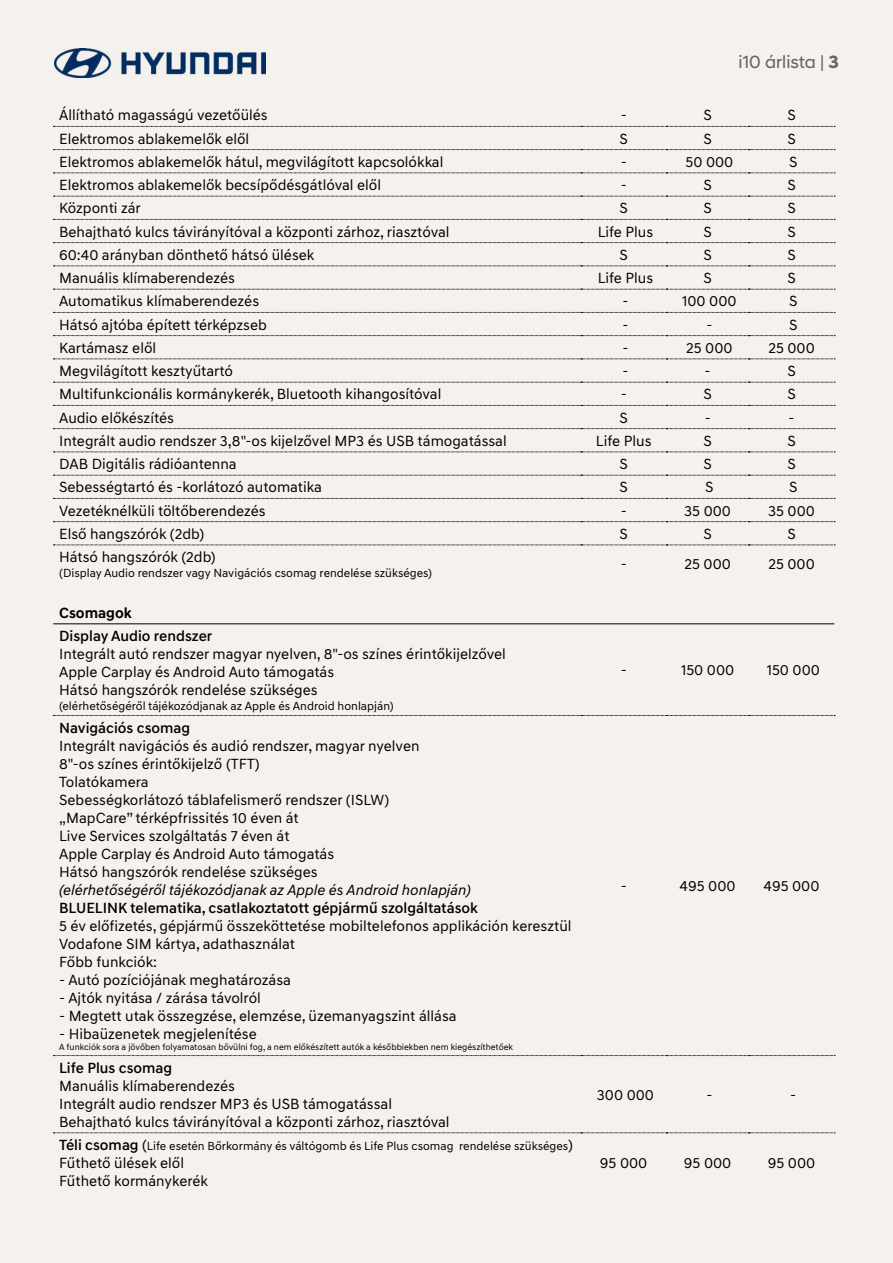
<style>
.page{position:relative;width:893px;height:1263px;background:#f4f1ef}
.page>*{position:absolute;margin:0;border:0;box-sizing:border-box;transform-origin:0 0}
.t1{font:18px "Hyundai Sans Head";color:#666665}
.t2{font:15px/18px "Hyundai Sans Text";color:#000}
.t3{font:500 15px "Hyundai Sans Text";color:#000}
.t4{font:italic 15px "Hyundai Sans Text";color:#000}
.t5{font:700 15px "Hyundai Sans Text";color:#000}
.t6{font:12px "Hyundai Sans Text";color:#000}
.t7{font:9px "Hyundai Sans Text";color:#000}
.s1{font-weight:700}
.s2{font-weight:500;font-size:15px}
.s3{font-size:15px}
</style>
<div class="page">
<img style="left:54px;top:48px;width:212px;height:29px">
<svg style="left:53px;top:149px;width:782px;height:1px"></svg>
<svg style="left:53px;top:173px;width:782px;height:1px"></svg>
<svg style="left:53px;top:196px;width:782px;height:1px"></svg>
<svg style="left:53px;top:219px;width:782px;height:1px"></svg>
<svg style="left:53px;top:242px;width:782px;height:1px"></svg>
<svg style="left:53px;top:266px;width:782px;height:1px"></svg>
<svg style="left:53px;top:289px;width:782px;height:1px"></svg>
<svg style="left:53px;top:312px;width:782px;height:1px"></svg>
<svg style="left:53px;top:335px;width:782px;height:1px"></svg>
<svg style="left:53px;top:359px;width:782px;height:1px"></svg>
<svg style="left:53px;top:382px;width:782px;height:1px"></svg>
<svg style="left:53px;top:405px;width:782px;height:1px"></svg>
<svg style="left:53px;top:428px;width:782px;height:1px"></svg>
<svg style="left:53px;top:452px;width:782px;height:1px"></svg>
<svg style="left:53px;top:475px;width:782px;height:1px"></svg>
<svg style="left:53px;top:498px;width:782px;height:1px"></svg>
<svg style="left:53px;top:521px;width:782px;height:1px"></svg>
<svg style="left:53px;top:545px;width:782px;height:1px"></svg>
<svg style="left:53px;top:715px;width:782px;height:1px"></svg>
<svg style="left:53px;top:1055px;width:782px;height:1px"></svg>
<svg style="left:53px;top:1132px;width:782px;height:1px"></svg>
<hr style="left:53px;top:624px;width:528px;height:1px;background:#000">
<hr style="left:581px;top:624px;width:85px;height:1px;background:#000">
<hr style="left:666px;top:624px;width:83px;height:1px;background:#000">
<hr style="left:749px;top:624px;width:85px;height:1px;background:#000">
<svg style="left:53px;top:126px;width:782px;height:1px"></svg>
<p class="t1" style="left:739px;top:51px;width:102px">i10 árlista | <span class="s1">3</span></p>
<p class="t2" style="left:59px;top:106px;width:210px">Állítható magasságú vezetőülés</p>
<p class="t2" style="left:621px;top:106px;width:8px">-</p>
<p class="t2" style="left:703px;top:106px;width:10px">S</p>
<p class="t2" style="left:787px;top:106px;width:10px">S</p>
<p class="t2" style="left:59px;top:130px;width:192px">Elektromos ablakemelők elől</p>
<p class="t2" style="left:619px;top:130px;width:10px">S</p>
<p class="t2" style="left:703px;top:130px;width:10px">S</p>
<p class="t2" style="left:787px;top:130px;width:10px">S</p>
<p class="t2" style="left:59px;top:153px;width:386px">Elektromos ablakemelők hátul, megvilágított kapcsolókkal</p>
<p class="t2" style="left:621px;top:153px;width:8px">-</p>
<p class="t2" style="left:685px;top:153px;width:49px">50 000</p>
<p class="t2" style="left:789px;top:153px;width:10px">S</p>
<p class="t2" style="left:59px;top:176px;width:323px">Elektromos ablakemelők becsípődésgátlóval elől</p>
<p class="t2" style="left:621px;top:176px;width:8px">-</p>
<p class="t2" style="left:703px;top:176px;width:10px">S</p>
<p class="t2" style="left:787px;top:176px;width:10px">S</p>
<p class="t2" style="left:59px;top:199px;width:83px">Központi zár</p>
<p class="t2" style="left:619px;top:199px;width:10px">S</p>
<p class="t2" style="left:703px;top:199px;width:10px">S</p>
<p class="t2" style="left:787px;top:199px;width:10px">S</p>
<p class="t2" style="left:59px;top:223px;width:392px">Behajtható kulcs távirányítóval a központi zárhoz, riasztóval</p>
<p class="t2" style="left:598px;top:223px;width:57px">Life Plus</p>
<p class="t2" style="left:703px;top:223px;width:10px">S</p>
<p class="t2" style="left:787px;top:223px;width:10px">S</p>
<p class="t2" style="left:59px;top:246px;width:257px">60:40 arányban dönthető hátsó ülések</p>
<p class="t2" style="left:619px;top:246px;width:10px">S</p>
<p class="t2" style="left:703px;top:246px;width:10px">S</p>
<p class="t2" style="left:787px;top:246px;width:10px">S</p>
<p class="t2" style="left:59px;top:269px;width:177px">Manuális klímaberendezés</p>
<p class="t2" style="left:598px;top:269px;width:57px">Life Plus</p>
<p class="t2" style="left:703px;top:269px;width:10px">S</p>
<p class="t2" style="left:787px;top:269px;width:10px">S</p>
<p class="t2" style="left:59px;top:292px;width:201px">Automatikus klímaberendezés</p>
<p class="t2" style="left:622px;top:292px;width:8px">-</p>
<p class="t2" style="left:682px;top:292px;width:56px">100 000</p>
<p class="t2" style="left:789px;top:292px;width:10px">S</p>
<p class="t2" style="left:59px;top:316px;width:209px">Hátsó ajtóba épített térképzseb</p>
<p class="t2" style="left:622px;top:316px;width:8px">-</p>
<p class="t2" style="left:706px;top:316px;width:8px">-</p>
<p class="t2" style="left:789px;top:316px;width:10px">S</p>
<p class="t2" style="left:59px;top:339px;width:99px">Kartámasz elől</p>
<p class="t2" style="left:622px;top:339px;width:8px">-</p>
<p class="t2" style="left:686px;top:339px;width:48px">25 000</p>
<p class="t2" style="left:768px;top:339px;width:48px">25 000</p>
<p class="t2" style="left:59px;top:362px;width:175px">Megvilágított kesztyűtartó</p>
<p class="t2" style="left:622px;top:362px;width:8px">-</p>
<p class="t2" style="left:705px;top:362px;width:8px">-</p>
<p class="t2" style="left:787px;top:362px;width:10px">S</p>
<p class="t2" style="left:59px;top:385px;width:384px">Multifunkcionális kormánykerék, Bluetooth kihangosítóval</p>
<p class="t2" style="left:621px;top:385px;width:8px">-</p>
<p class="t2" style="left:703px;top:385px;width:10px">S</p>
<p class="t2" style="left:787px;top:385px;width:10px">S</p>
<p class="t2" style="left:59px;top:409px;width:116px">Audio előkészítés</p>
<p class="t2" style="left:619px;top:409px;width:10px">S</p>
<p class="t2" style="left:705px;top:409px;width:8px">-</p>
<p class="t2" style="left:789px;top:409px;width:8px">-</p>
<p class="t2" style="left:59px;top:432px;width:449px">Integrált audio rendszer 3,8"-os kijelzővel MP3 és USB támogatással</p>
<p class="t2" style="left:596px;top:432px;width:57px">Life Plus</p>
<p class="t2" style="left:703px;top:432px;width:10px">S</p>
<p class="t2" style="left:787px;top:432px;width:10px">S</p>
<p class="t2" style="left:59px;top:455px;width:179px">DAB Digitális rádióantenna</p>
<p class="t2" style="left:619px;top:455px;width:10px">S</p>
<p class="t2" style="left:703px;top:455px;width:10px">S</p>
<p class="t2" style="left:787px;top:455px;width:10px">S</p>
<p class="t2" style="left:59px;top:478px;width:264px">Sebességtartó és -korlátozó automatika</p>
<p class="t2" style="left:619px;top:478px;width:10px">S</p>
<p class="t2" style="left:705px;top:478px;width:10px">S</p>
<p class="t2" style="left:789px;top:478px;width:10px">S</p>
<p class="t2" style="left:59px;top:502px;width:208px">Vezetéknélküli töltőberendezés</p>
<p class="t2" style="left:621px;top:502px;width:8px">-</p>
<p class="t2" style="left:684px;top:502px;width:48px">35 000</p>
<p class="t2" style="left:768px;top:502px;width:48px">35 000</p>
<p class="t2" style="left:59px;top:525px;width:147px">Első hangszórók (2db)</p>
<p class="t2" style="left:619px;top:525px;width:10px">S</p>
<p class="t2" style="left:703px;top:525px;width:10px">S</p>
<p class="t2" style="left:787px;top:525px;width:10px">S</p>
<p class="t2" style="left:59px;top:548px;width:158px">Hátsó hangszórók (2db)</p>
<p class="t6" style="left:59px;top:565px;width:374px">(Display Audio rendszer vagy Navigációs csomag rendelése szükséges)</p>
<p class="t2" style="left:621px;top:555px;width:8px">-</p>
<p class="t2" style="left:684px;top:555px;width:48px">25 000</p>
<p class="t2" style="left:768px;top:555px;width:48px">25 000</p>
<p class="t5" style="left:59px;top:603px;width:74px">Csomagok</p>
<p class="t3" style="left:59px;top:627px;width:155px">Display Audio rendszer</p>
<p class="t2" style="left:59px;top:645px;width:448px">Integrált autó rendszer magyar nyelven, 8"-os színes érintőkijelzővel<br>Apple Carplay és Android Auto támogatás<br>Hátsó hangszórók rendelése szükséges</p>
<p class="t6" style="left:59px;top:698px;width:336px">(elérhetőségéről tájékozódjanak az Apple és Android honlapján)</p>
<p class="t3" style="left:59px;top:718px;width:133px">Navigációs csomag</p>
<p class="t2" style="left:59px;top:737px;width:362px">Integrált navigációs és audió rendszer, magyar nyelven 8"-os színes érintőkijelző (TFT)<br>Tolatókamera<br>Sebességkorlátozó táblafelismerő rendszer (ISLW) „MapCare” térképfrissités 10 éven át<br>Live Services szolgáltatás 7 éven át<br>Apple Carplay és Android Auto támogatás<br>Hátsó hangszórók rendelése szükséges</p>
<p class="t4" style="left:59px;top:880px;width:413px">(elérhetőségéről tájékozódjanak az Apple és Android honlapján)</p>
<p class="t3" style="left:59px;top:898px;width:420px">BLUELINK telematika, csatlakoztatott gépjármű szolgáltatások</p>
<p class="t2" style="left:59px;top:917px;width:514px">5 év előfizetés, gépjármű összeköttetése mobiltelefonos applikáción keresztül<br>Vodafone SIM kártya, adathasználat<br>Főbb funkciók:</p>
<p class="t2" style="left:59px;top:971px;width:233px">- Autó pozíciójának meghatározása</p>
<p class="t2" style="left:59px;top:989px;width:203px">- Ajtók nyitása / zárása távolról</p>
<p class="t2" style="left:59px;top:1007px;width:399px">- Megtett utak összegzése, elemzése, üzemanyagszint állása</p>
<p class="t2" style="left:59px;top:1025px;width:199px">- Hibaüzenetek megjelenítése</p>
<p class="t7" style="left:59px;top:1041px;width:455px">A funkciók sora a jövőben folyamatosan bővülni fog, a nem előkészített autók a későbbiekben nem kiegészíthetőek</p>
<p class="t2" style="left:621px;top:661px;width:8px">-</p>
<p class="t2" style="left:681px;top:661px;width:55px">150 000</p>
<p class="t2" style="left:767px;top:661px;width:55px">150 000</p>
<p class="t2" style="left:621px;top:877px;width:8px">-</p>
<p class="t2" style="left:680px;top:877px;width:57px">495 000</p>
<p class="t2" style="left:764px;top:877px;width:57px">495 000</p>
<p class="t3" style="left:59px;top:1058px;width:115px">Life Plus csomag</p>
<p class="t2" style="left:59px;top:1077px;width:392px">Manuális klímaberendezés<br>Integrált audio rendszer MP3 és USB támogatással<br>Behajtható kulcs távirányítóval a központi zárhoz, riasztóval</p>
<p class="t2" style="left:597px;top:1086px;width:59px">300 000</p>
<p class="t2" style="left:706px;top:1086px;width:8px">-</p>
<p class="t2" style="left:790px;top:1086px;width:8px">-</p>
<p class="t6" style="left:59px;top:1139px;width:515px"><span class="s2">Téli csomag</span> <span class="s3">(</span>Life esetén Bőrkormány és váltógomb és Life Plus csomag rendelése szükséges<span class="s3">)</span></p>
<p class="t2" style="left:59px;top:1154px;width:150px">Fűthető ülések elől<br>Fűthető kormánykerék</p>
<p class="t2" style="left:600px;top:1154px;width:49px">95 000</p>
<p class="t2" style="left:684px;top:1154px;width:49px">95 000</p>
<p class="t2" style="left:768px;top:1154px;width:49px">95 000</p>
</div>
